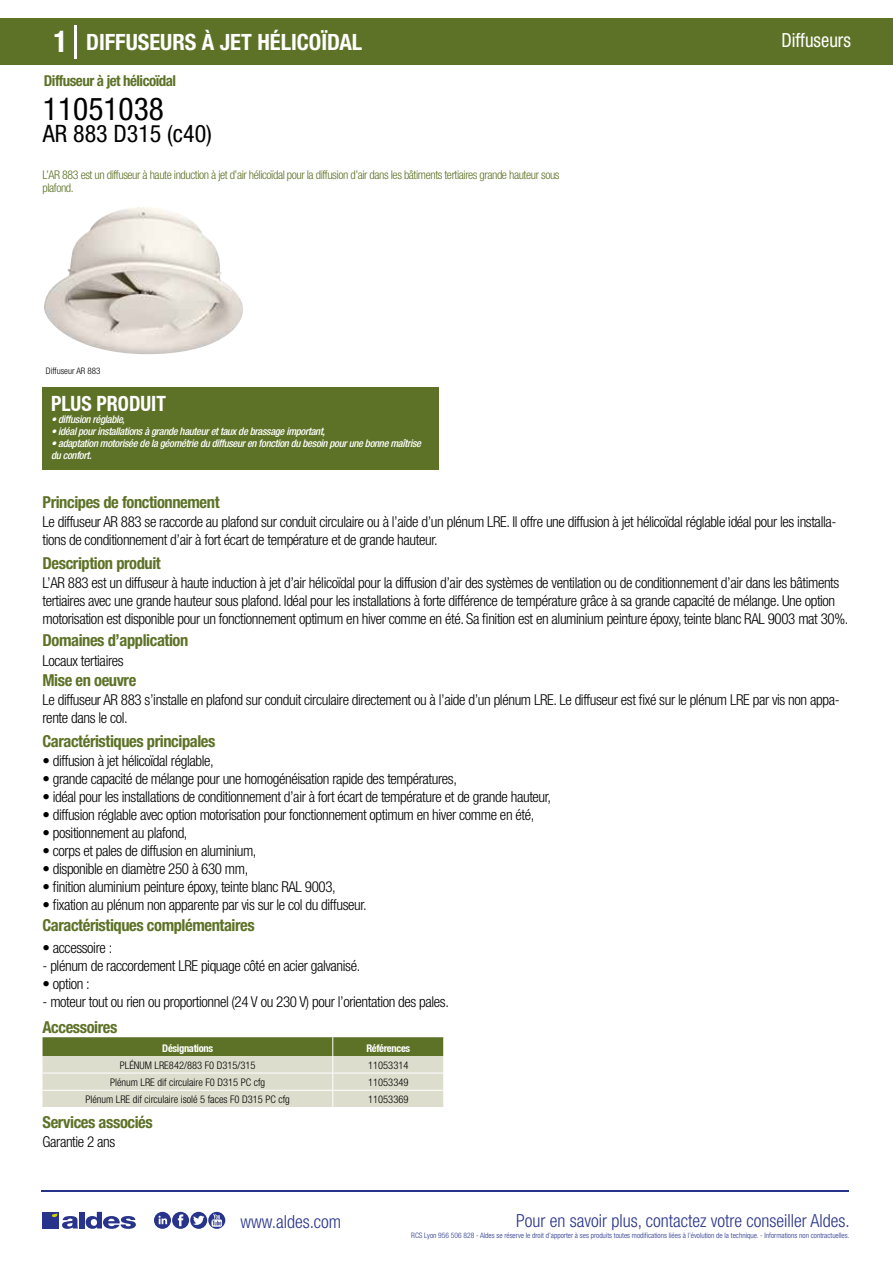
<style>
.page{position:relative;width:893px;height:1263px;background:#fff}
.page>*{position:absolute;margin:0;border:0;box-sizing:border-box;transform-origin:0 0}
.t1{font:condensed 31.5px "Helvetica Neue LT Std";color:#000}
.t2{font:condensed 24px "Helvetica Neue LT Std";color:#000}
.t3{font:700 condensed 22.5px "Helvetica Neue LT Std";color:#fff}
.t4{font:700 condensed 21px "Helvetica Neue";color:#fff;scale:.95 1}
.t5{font:condensed 19.5px "Helvetica Neue LT Std";color:#fff;scale:.95 1}
.t6{font:300 condensed 18px "Helvetica Neue";color:#28348b}
.t7{font:700 condensed 16.5px "Helvetica Neue LT Std";letter-spacing:-.025em;color:#5d7227}
.t8{font:300 condensed 15px/18px "Helvetica Neue LT Std";letter-spacing:-.025em;color:#000}
.t9{font:700 condensed 15px "Helvetica Neue LT Std";letter-spacing:-.035em;color:#5d7227}
.t10{font:300 condensed 12px/13.5px "Helvetica Neue LT Std";letter-spacing:-.035em;color:#5d7227}
.t11{font:italic 500 condensed 10.5px/12px "Helvetica Neue";letter-spacing:-.03em;color:#fff}
.t12{font:300 condensed 10.5px "Helvetica Neue";color:#000}
.t13{font:700 condensed 10.5px "Helvetica Neue";letter-spacing:-.03em;color:#fff}
.t14{font:300 condensed 9px "Helvetica Neue";color:#000}
.t15{font:300 condensed 7.5px "Helvetica Neue";color:#28348b}
.s1{font-size:30px}
</style>
<div class="page">
<div style="left:0;top:18px;width:893px;height:46px;background:#5d7227"></div>
<div style="left:43px;top:387px;width:396px;height:83px;background:#5d7227"></div>
<hr style="left:74px;top:25px;width:2px;height:33px;background:#fff">
<svg style="left:44px;top:207px;width:199px;height:148px"></svg>
<svg style="left:43px;top:1037px;width:401px;height:70px;background:#bcc1a2"></svg>
<hr style="left:41px;top:1190px;width:808px;height:1px;background:#28348b">
<svg style="left:154px;top:1212px;width:71px;height:17px"></svg>
<div style="left:42px;top:1212px;width:17px;height:16px;background:#28348b"></div>
<div style="left:79px;top:1212px;width:5px;height:16px;background:#28348b"></div>
<svg style="left:86px;top:1212px;width:50px;height:17px"></svg>
<svg style="left:52px;top:1213px;width:26px;height:16px"></svg>
<h3 class="t3" style="left:54px;top:28px;width:310px"><span class="s1">1</span> DIFFUSEURS À JET HÉLICOÏDAL</h3>
<h3 class="t5" style="left:781px;top:29px;width:75px">Diffuseurs</h3>
<p class="t9" style="left:44px;top:71px;width:134px">Diffuseur à jet hélicoïdal</p>
<h1 class="t1" style="left:43px;top:91px;width:122px">11051038</h1>
<h2 class="t2" style="left:43px;top:120px;width:171px">AR 883 D315 (c40)</h2>
<p class="t10" style="left:43px;top:167px;width:519px">L’AR 883 est un diffuseur à haute induction à jet d’air hélicoïdal pour la diffusion d’air dans les bâtiments tertiaires grande hauteur sous plafond.</p>
<p class="t14" style="left:46px;top:365px;width:56px">Diffuseur AR 883</p>
<h3 class="t4" style="left:51px;top:391px;width:122px">PLUS PRODUIT</h3>
<p class="t11" style="left:51px;top:413px;width:75px">• diffusion réglable,</p>
<p class="t11" style="left:51px;top:425px;width:276px">• idéal pour installations à grande hauteur et taux de brassage important,</p>
<p class="t11" style="left:51px;top:437px;width:372px">• adaptation motorisée de la géométrie du diffuseur en fonction du besoin pour une bonne maîtrise du confort.</p>
<p class="t7" style="left:43px;top:492px;width:179px">Principes de fonctionnement</p>
<p class="t8" style="left:43px;top:513px;width:795px">Le diffuseur AR 883 se raccorde au plafond sur conduit circulaire ou à l’aide d’un plénum LRE. Il offre une diffusion à jet hélicoïdal réglable idéal pour les installa&shy;tions de conditionnement d’air à fort écart de température et de grande hauteur.</p>
<p class="t8" style="left:43px;top:573px;width:807px">L’AR 883 est un diffuseur à haute induction à jet d’air hélicoïdal pour la diffusion d’air des systèmes de ventilation ou de conditionnement d’air dans les bâtiments tertiaires avec une grande hauteur sous plafond. Idéal pour les installations à forte différence de température grâce à sa grande capacité de mélange. Une option motorisation est disponible pour un fonctionnement optimum en hiver comme en été. Sa finition est en aluminium peinture époxy, teinte blanc RAL 9003 mat 30%.</p>
<p class="t8" style="left:43px;top:651px;width:83px">Locaux tertiaires</p>
<p class="t8" style="left:43px;top:691px;width:799px">Le diffuseur AR 883 s’installe en plafond sur conduit circulaire directement ou à l’aide d’un plénum LRE. Le diffuseur est fixé sur le plénum LRE par vis non appa&shy;rente dans le col.</p>
<p class="t7" style="left:43px;top:553px;width:120px">Description produit</p>
<p class="t7" style="left:43px;top:630px;width:147px">Domaines d’application</p>
<p class="t7" style="left:43px;top:670px;width:95px">Mise en oeuvre</p>
<p class="t7" style="left:43px;top:731px;width:174px">Caractéristiques principales</p>
<p class="t8" style="left:43px;top:751px;width:173px">• diffusion à jet hélicoïdal réglable,</p>
<p class="t8" style="left:43px;top:769px;width:416px">• grande capacité de mélange pour une homogénéisation rapide des températures,</p>
<p class="t8" style="left:43px;top:787px;width:510px">• idéal pour les installations de conditionnement d’air à fort écart de température et de grande hauteur,</p>
<p class="t8" style="left:43px;top:805px;width:493px">• diffusion réglable avec option motorisation pour fonctionnement optimum en hiver comme en été,</p>
<p class="t8" style="left:43px;top:823px;width:147px">• positionnement au plafond,</p>
<p class="t8" style="left:43px;top:841px;width:216px">• corps et pales de diffusion en aluminium,</p>
<p class="t8" style="left:43px;top:859px;width:207px">• disponible en diamètre 250 à 630 mm,</p>
<p class="t8" style="left:43px;top:877px;width:295px">• finition aluminium peinture époxy, teinte blanc RAL 9003,</p>
<p class="t8" style="left:43px;top:895px;width:326px">• fixation au plénum non apparente par vis sur le col du diffuseur.</p>
<p class="t8" style="left:43px;top:939px;width:71px">• accessoire :</p>
<p class="t8" style="left:43px;top:957px;width:319px">- plénum de raccordement LRE piquage côté en acier galvanisé.</p>
<p class="t8" style="left:43px;top:975px;width:49px">• option :</p>
<p class="t8" style="left:43px;top:993px;width:408px">- moteur tout ou rien ou proportionnel (24 V ou 230 V) pour l’orientation des pales.</p>
<p class="t7" style="left:43px;top:1017px;width:76px">Accessoires</p>
<p class="t13" style="left:162px;top:1042px;width:52px">Désignations</p>
<p class="t13" style="left:366px;top:1042px;width:45px">Références</p>
<p class="t12" style="left:120px;top:1059px;width:137px">PLÉNUM LRE842/883 F0 D315/315</p>
<p class="t12" style="left:368px;top:1059px;width:42px">11053314</p>
<p class="t12" style="left:110px;top:1076px;width:157px">Plénum LRE dif circulaire F0 D315 PC cfg</p>
<p class="t12" style="left:368px;top:1076px;width:42px">11053349</p>
<p class="t12" style="left:85px;top:1093px;width:206px">Plénum LRE dif circulaire isolé 5 faces F0 D315 PC cfg</p>
<p class="t12" style="left:368px;top:1093px;width:42px">11053369</p>
<p class="t7" style="left:43px;top:915px;width:214px">Caractéristiques complémentaires</p>
<p class="t7" style="left:43px;top:1112px;width:112px">Services associés</p>
<p class="t8" style="left:43px;top:1133px;width:74px">Garantie 2 ans</p>
<p class="t6" style="left:240px;top:1211px;width:102px">www.aldes.com</p>
<p class="t6" style="left:516px;top:1211px;width:335px">Pour en savoir plus, contactez votre conseiller Aldes.</p>
<p class="t15" style="left:411px;top:1230px;width:440px">RCS Lyon 956 506 828 - Aldes se réserve le droit d’apporter à ses produits toutes modifications liées à l’évolution de la technique. - Informations non contractuelles.</p>
</div>
